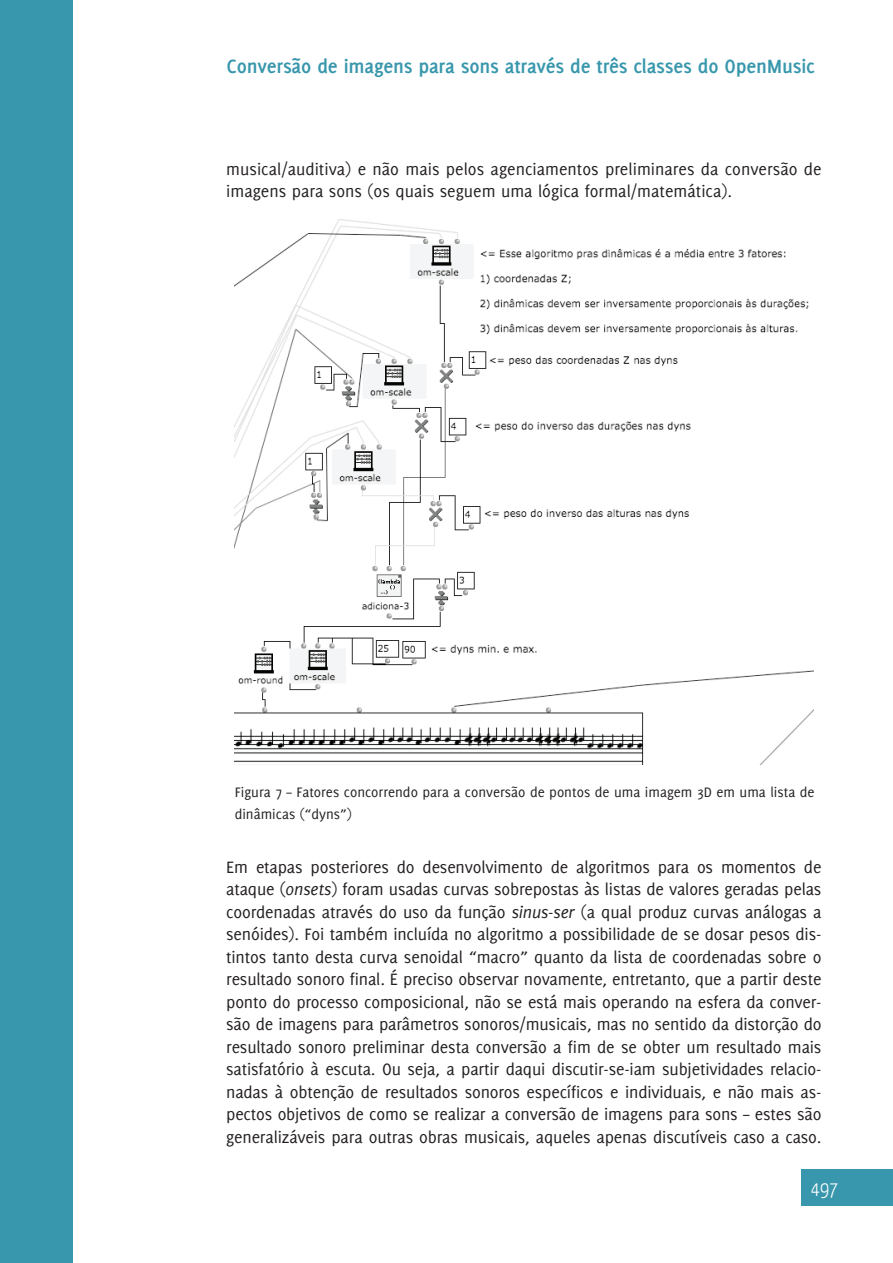
<style>
.page{position:relative;width:893px;height:1263px;background:#fff}
.page>*{position:absolute;margin:0;border:0;box-sizing:border-box;transform-origin:0 0}
.t1{font:700 21px "Delicious";letter-spacing:-.01em;color:#3897ac}
.t2{font:300 21px "Yanone Kaffeesatz";color:#fff}
.t3{font:18px/22.5px "Delicious";color:#231f20}
.t4{font:15px/22.5px "Delicious";color:#231f20}
.s1{font-style:italic}
</style>
<div class="page">
<div style="left:0;top:0;width:72px;height:1263px;background:#3897ac"></div>
<div style="left:802px;top:1170px;width:91px;height:36px;background:#3897ac"></div>
<img style="left:234px;top:219px;width:580px;height:546px">
<p class="t1" style="left:227px;top:54px;width:590px">Conversão de imagens para sons através de três classes do OpenMusic</p>
<p class="t3" style="left:226px;top:158px;width:597px">musical/auditiva) e não mais pelos agenciamentos preliminares da conversão de imagens para sons (os quais seguem uma lógica formal/matemática).</p>
<p class="t4" style="left:235px;top:780px;width:581px">Figura 7 – Fatores concorrendo para a conversão de pontos de uma imagem 3D em uma lista de dinâmicas (“dyns”)</p>
<p class="t3" style="left:226px;top:855px;width:597px;text-align:justify">Em etapas posteriores do desenvolvimento de algoritmos para os momentos de ataque (<span class="s1">onsets</span>) foram usadas curvas sobrepostas às listas de valores geradas pelas coordenadas através do uso da função <span class="s1">sinus-ser</span> (a qual produz curvas análogas a senóides). Foi também incluída no algoritmo a possibilidade de se dosar pesos dis&shy;tintos tanto desta curva senoidal “macro” quanto da lista de coordenadas sobre o resultado sonoro final. É preciso observar novamente, entretanto, que a partir deste ponto do processo composicional, não se está mais operando na esfera da conver&shy;são de imagens para parâmetros sonoros/musicais, mas no sentido da distorção do resultado sonoro preliminar desta conversão a fim de se obter um resultado mais satisfatório à escuta. Ou seja, a partir daqui discutir-se-iam subjetividades relacio&shy;nadas à obtenção de resultados sonoros específicos e individuais, e não mais as&shy;pectos objetivos de como se realizar a conversão de imagens para sons – estes são generalizáveis para outras obras musicais, aqueles apenas discutíveis caso a caso.</p>
<p class="t2" style="left:811px;top:1176px;width:29px">497</p>
</div>
